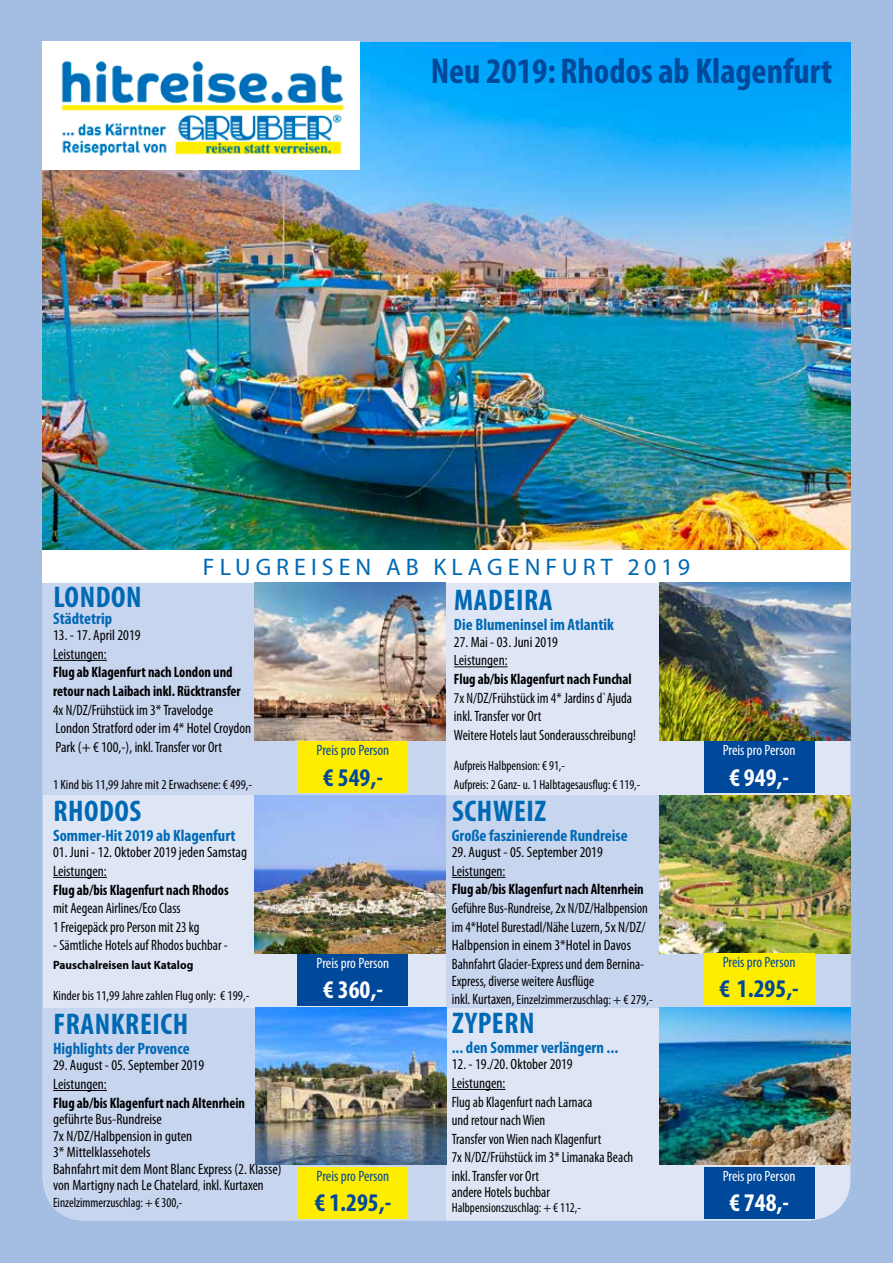
<style>
.page{position:relative;width:893px;height:1263px;background:#a4bde3}
.page>*{position:absolute;margin:0;border:0;box-sizing:border-box;transform-origin:0 0}
.t1{font:700 condensed 36px "Myriad Pro";color:#00489a}
.t2{font:700 condensed 30px "Myriad Pro";letter-spacing:.02em;color:#0069b4}
.t3{font:700 condensed 25.5px "Myriad Pro";color:#00489a}
.t4{font:700 condensed 25.5px "Myriad Pro";color:#fff}
.t5{font:24px "Myriad Pro";letter-spacing:.21em;color:#0069b4}
.t6{font:700 condensed 16.5px "Myriad Pro";color:#0069b4}
.t7{font:condensed 15px/18.6px "Myriad Pro";color:#000}
.t8{font:condensed 15px/18.6px "Myriad Pro";color:#000;scale:.95 1}
.t9{font:700 condensed 15px/18.6px "Myriad Pro";color:#000;scale:.95 1}
.t10{font:condensed 15px/18.6px "Myriad Pro";color:#000;scale:.94 1}
.t11{font:condensed 15px "Myriad Pro";color:#00489a}
.t12{font:condensed 15px "Myriad Pro";color:#fff}
.t13{font:condensed 13.5px/18.6px "Myriad Pro";color:#000;scale:.95 1}
.t14{font:condensed 13.5px "Myriad Pro";color:#000}
.t15{font:700 12px "Myriad Pro";color:#000;scale:.95 1}
.s1{font-family:"Gadugi";font-stretch:normal;font-size:10.5px}
.s2{font-size:15px}
</style>
<div class="page">
<div style="left:43px;top:583px;width:403px;height:212px;background:#c8d5ef"></div>
<div style="left:43px;top:795px;width:403px;height:213px;background:#dee6f6"></div>
<div style="left:43px;top:1008px;width:403px;height:212px;background:#c8d5ef"></div>
<div style="left:446px;top:583px;width:404px;height:212px;background:#dee6f6"></div>
<div style="left:446px;top:795px;width:404px;height:213px;background:#c8d5ef"></div>
<div style="left:446px;top:1008px;width:404px;height:212px;background:#dee6f6"></div>
<hr style="left:53px;top:660px;width:54px;height:1px;background:#000">
<div style="left:43px;top:421px;width:807px;height:162px;background:#fff"></div>
<img style="left:43px;top:42px;width:807px;height:508px">
<img style="left:254px;top:583px;width:191px;height:157px">
<hr style="left:454px;top:666px;width:54px;height:1px;background:#000">
<hr style="left:53px;top:877px;width:54px;height:1px;background:#000">
<hr style="left:452px;top:877px;width:54px;height:1px;background:#000">
<hr style="left:53px;top:1090px;width:54px;height:1px;background:#000">
<hr style="left:452px;top:1089px;width:54px;height:1px;background:#000">
<img style="left:659px;top:583px;width:191px;height:157px">
<img style="left:254px;top:796px;width:191px;height:157px">
<img style="left:659px;top:796px;width:191px;height:157px">
<img style="left:255px;top:1007px;width:191px;height:158px">
<img style="left:659px;top:1007px;width:191px;height:158px">
<div style="left:298px;top:741px;width:110px;height:52px;background:#ffed00"></div>
<div style="left:704px;top:741px;width:110px;height:52px;background:#00489a"></div>
<div style="left:298px;top:954px;width:110px;height:51px;background:#00489a"></div>
<div style="left:704px;top:953px;width:110px;height:51px;background:#ffed00"></div>
<div style="left:298px;top:1167px;width:110px;height:51px;background:#ffed00"></div>
<div style="left:704px;top:1167px;width:110px;height:51px;background:#00489a"></div>
<img style="left:43px;top:41px;width:317px;height:129px">
<h1 class="t1" style="left:431px;top:48px;width:403px">Neu 2019: Rhodos ab Klagenfurt</h1>
<h3 class="t5" style="left:203px;top:552px;width:489px">FLUGREISEN AB KLAGENFURT 2019</h3>
<h2 class="t2" style="left:454px;top:582px;width:100px">MADEIRA</h2>
<p class="t6" style="left:454px;top:614px;width:162px">Die Blumeninsel im Atlantik</p>
<p class="t7" style="left:454px;top:632px;width:106px">27. Mai - 03. Juni 2019<br>Leistungen:</p>
<p class="t9" style="left:454px;top:669px;width:189px">Flug ab/bis Klagenfurt nach Funchal</p>
<p class="t8" style="left:454px;top:688px;width:193px">7x N/DZ/Frühstück im 4* Jardins d`Ajuda inkl. Transfer vor Ort<br>Weitere Hotels laut Sonderausschreibung!</p>
<p class="t13" style="left:454px;top:756px;width:198px">Aufpreis Halbpension: € 91,-<br>Aufpreis: 2 Ganz- u. 1 Halbtagesausflug: € 119,-</p>
<h2 class="t2" style="left:53px;top:578px;width:90px">LONDON</h2>
<p class="t6" style="left:53px;top:608px;width:61px">Städtetrip</p>
<p class="t7" style="left:53px;top:626px;width:89px">13. - 17. April 2019<br>Leistungen:</p>
<p class="t9" style="left:53px;top:663px;width:199px">Flug ab Klagenfurt nach London und retour nach Laibach inkl. Rücktransfer</p>
<p class="t8" style="left:53px;top:700px;width:210px">4x N/DZ/Frühstück im 3* Travelodge<br>London Stratford oder im 4* Hotel Croydon<br>Park (+ € 100,-), inkl. Transfer vor Ort</p>
<p class="t14" style="left:53px;top:777px;width:201px">1 Kind bis 11,99 Jahre mit 2 Erwachsene: € 499,-</p>
<p class="t11" style="left:317px;top:741px;width:74px">Preis pro Person</p>
<h3 class="t3" style="left:323px;top:761px;width:62px">€ 549,-</h3>
<h2 class="t2" style="left:53px;top:792px;width:89px">RHODOS</h2>
<p class="t6" style="left:53px;top:825px;width:184px">Sommer-Hit 2019 ab Klagenfurt</p>
<p class="t7" style="left:53px;top:843px;width:195px">01. Juni - 12. Oktober 2019 jeden Samstag<br>Leistungen:</p>
<p class="t9" style="left:53px;top:880px;width:186px">Flug ab/bis Klagenfurt nach Rhodos</p>
<p class="t8" style="left:53px;top:899px;width:156px">mit Aegean Airlines/Eco Class<br>1 Freigepäck pro Person mit 23 kg</p>
<p class="t8" style="left:53px;top:936px;width:185px">- Sämtliche Hotels auf Rhodos buchbar -</p>
<p class="t15" style="left:53px;top:957px;width:149px">Pauschalreisen laut Katalog</p>
<p class="t14" style="left:53px;top:988px;width:198px">Kinder bis 11,99 Jahre zahlen Flug only: € 199,-</p>
<h2 class="t2" style="left:53px;top:1005px;width:136px">FRANKREICH</h2>
<p class="t6" style="left:53px;top:1038px;width:138px">Highlights der Provence</p>
<p class="t7" style="left:53px;top:1056px;width:153px">29. August - 05. September 2019<br>Leistungen:</p>
<p class="t9" style="left:53px;top:1093px;width:204px">Flug ab/bis Klagenfurt nach Altenrhein</p>
<p class="t7" style="left:53px;top:1111px;width:230px;line-height:16.5px">geführte Bus-Rundreise<br>7x N/DZ/Halbpension in guten<br>3* Mittelklassehotels<br>Bahnfahrt mit dem Mont Blanc Express (2. Klasse) von Martigny nach Le Chatelard<span class="s1">,</span> inkl. Kurtaxen</p>
<p class="t13" style="left:53px;top:1193px;width:138px">Einzelzimmerzuschlag: + € 300,-</p>
<p class="t12" style="left:317px;top:954px;width:74px">Preis pro Person</p>
<h3 class="t4" style="left:323px;top:974px;width:62px">€ 360,-</h3>
<p class="t11" style="left:317px;top:1167px;width:74px">Preis pro Person</p>
<h3 class="t3" style="left:314px;top:1187px;width:78px">€ 1.295,-</h3>
<h2 class="t2" style="left:452px;top:792px;width:95px">SCHWEIZ</h2>
<p class="t6" style="left:452px;top:825px;width:177px">Große faszinierende Rundreise</p>
<p class="t7" style="left:452px;top:843px;width:153px">29. August - 05. September 2019<br>Leistungen:</p>
<p class="t9" style="left:452px;top:880px;width:204px">Flug ab/bis Klagenfurt nach Altenrhein</p>
<p class="t10" style="left:452px;top:899px;width:210px">Geführe Bus-Rundreise, 2x N/DZ/Halbpension im 4*Hotel Burestadl/Nähe Luzern, 5x N/DZ/ Halbpension in einem 3*Hotel in Davos Bahnfahrt Glacier-Express und dem Bernina-</p>
<p class="t10" style="left:452px;top:971px;width:153px">Express, diverse weitere Ausflüge</p>
<p class="t14" style="left:452px;top:991px;width:202px"><span class="s2">inkl. Kurtaxen,</span> Einzelzimmerzuschlag: + € 279,-</p>
<h2 class="t2" style="left:452px;top:1004px;width:84px">ZYPERN</h2>
<p class="t6" style="left:452px;top:1037px;width:168px">... den Sommer verlängern ...</p>
<p class="t7" style="left:452px;top:1055px;width:183px">12. - 19./20. Oktober 2019<br>Leistungen:<br>Flug ab Klagenfurt nach Larnaca<br>und retour nach Wien<br>Transfer von Wien nach Klagenfurt<br>7x N/DZ/Frühstück im 3* Limanaka Beach inkl. Transfer vor Ort</p>
<p class="t8" style="left:452px;top:1182px;width:105px">andere Hotels buchbar</p>
<p class="t13" style="left:452px;top:1198px;width:137px">Halbpensionszuschlag: + € 112,-</p>
<p class="t12" style="left:723px;top:741px;width:74px">Preis pro Person</p>
<h3 class="t4" style="left:729px;top:761px;width:62px">€ 949,-</h3>
<p class="t11" style="left:723px;top:953px;width:74px">Preis pro Person</p>
<h3 class="t3" style="left:719px;top:973px;width:81px">€ 1.295,-</h3>
<p class="t12" style="left:723px;top:1167px;width:74px">Preis pro Person</p>
<h3 class="t4" style="left:729px;top:1187px;width:62px">€ 748,-</h3>
</div>
